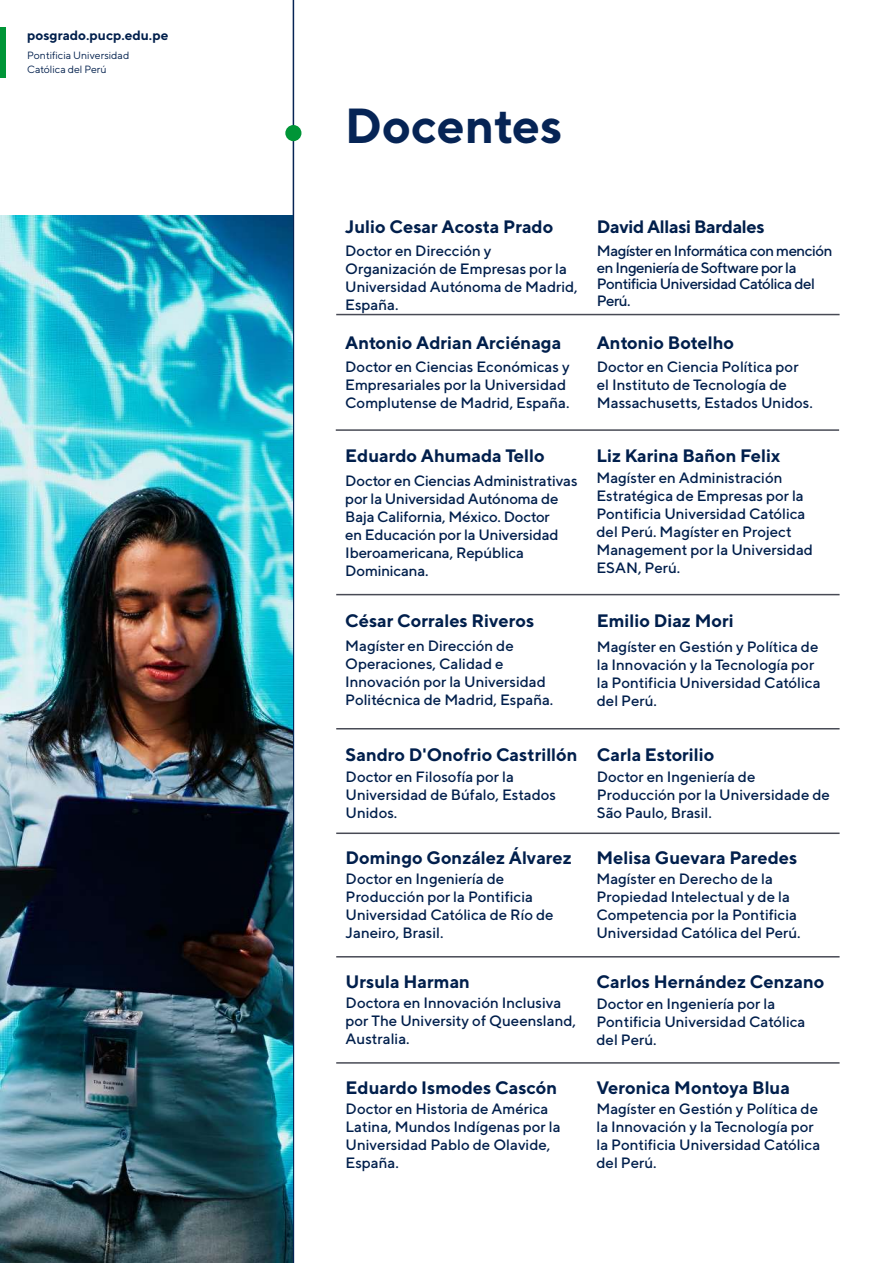
<style>
.page{position:relative;width:893px;height:1263px;background:#fff}
.page>*{position:absolute;margin:0;border:0;box-sizing:border-box;transform-origin:0 0}
.t1{font:700 49.2px "TT Norms";color:#062455}
.t2{font:700 18px "TT Norms";color:#011f4c}
.t3{font:700 18px "TT Norms";letter-spacing:-.02em;color:#011f4c}
.t4{font:500 15px/18px "TT Norms";color:#011f4c}
.t5{font:500 15px/16.5px "TT Norms";letter-spacing:-.03em;color:#011f4c}
.t6{font:700 13.5px "TT Norms";color:#011f4c}
.t7{font:10.5px/13.8px "TT Norms";color:#011f4c}
</style>
<div class="page">
<div style="left:0;top:28px;width:5px;height:50px;background:#009537"></div>
<hr style="left:293px;top:0;width:1px;height:1263px;background:#062455">
<div style="left:285px;top:125px;width:16px;height:16px;background:#009537;border-radius:50%"></div>
<img style="left:0;top:216px;width:293px;height:1047px">
<hr style="left:336px;top:314px;width:504px;height:1px;background:#484a55">
<hr style="left:336px;top:594px;width:504px;height:1px;background:#484a55">
<hr style="left:336px;top:728px;width:504px;height:1px;background:#484a55">
<hr style="left:336px;top:832px;width:504px;height:2px;background:#484a55">
<hr style="left:336px;top:429px;width:503px;height:2px;background:#484a55">
<hr style="left:336px;top:956px;width:504px;height:1px;background:#484a55">
<hr style="left:336px;top:1062px;width:504px;height:2px;background:#484a55">
<p class="t6" style="left:27px;top:27px;width:143px">posgrado.pucp.edu.pe</p>
<p class="t7" style="left:27px;top:48px;width:104px">Pontificia Universidad<br>Católica del Perú</p>
<h1 class="t1" style="left:345px;top:95px;width:219px">Docentes</h1>
<p class="t2" style="left:345px;top:215px;width:210px">Julio Cesar Acosta Prado</p>
<p class="t3" style="left:597px;top:215px;width:169px">David Allasi Bardales</p>
<p class="t4" style="left:345px;top:241px;width:234px">Doctor en Dirección y<br>Organización de Empresas por la<br>Universidad Autónoma de Madrid,<br>España.</p>
<p class="t5" style="left:597px;top:242px;width:237px">Magíster en Informática con mención en Ingeniería de Software por la<br>Pontificia Universidad Católica del<br>Perú.</p>
<p class="t2" style="left:345px;top:331px;width:218px">Antonio Adrian Arciénaga</p>
<p class="t4" style="left:345px;top:357px;width:226px">Doctor en Ciencias Económicas y<br>Empresariales por la Universidad<br>Complutense de Madrid, España.</p>
<p class="t2" style="left:345px;top:444px;width:201px">Eduardo Ahumada Tello</p>
<p class="t4" style="left:345px;top:471px;width:234px">Doctor en Ciencias Administrativas por la Universidad Autónoma de<br>Baja California, México. Doctor<br>en Educación por la Universidad<br>Iberoamericana, República<br>Dominicana.</p>
<p class="t2" style="left:345px;top:609px;width:191px">César Corrales Riveros</p>
<p class="t4" style="left:345px;top:636px;width:210px">Magíster en Dirección de<br>Operaciones, Calidad e<br>Innovación por la Universidad<br>Politécnica de Madrid, España.</p>
<p class="t2" style="left:346px;top:743px;width:233px">Sandro D'Onofrio Castrillón</p>
<p class="t4" style="left:346px;top:767px;width:212px">Doctor en Filosofía por la<br>Universidad de Búfalo, Estados<br>Unidos.</p>
<p class="t2" style="left:346px;top:846px;width:228px">Domingo González Álvarez</p>
<p class="t4" style="left:346px;top:870px;width:209px">Doctor en Ingeniería de<br>Producción por la Pontificia<br>Universidad Católica de Río de<br>Janeiro, Brasil.</p>
<p class="t2" style="left:346px;top:970px;width:126px">Ursula Harman</p>
<p class="t4" style="left:346px;top:993px;width:232px">Doctora en Innovación Inclusiva por The University of Queensland,<br>Australia.</p>
<p class="t2" style="left:346px;top:1076px;width:213px">Eduardo Ismodes Cascón</p>
<p class="t4" style="left:346px;top:1099px;width:217px">Doctor en Historia de América<br>Latina, Mundos Indígenas por la<br>Universidad Pablo de Olavide,<br>España.</p>
<p class="t2" style="left:597px;top:331px;width:139px">Antonio Botelho</p>
<p class="t4" style="left:597px;top:357px;width:218px">Doctor en Ciencia Política por el Instituto de Tecnología de<br>Massachusetts, Estados Unidos.</p>
<p class="t2" style="left:596px;top:444px;width:185px">Liz Karina Bañon Felix</p>
<p class="t4" style="left:596px;top:468px;width:218px">Magíster en Administración<br>Estratégica de Empresas por la<br>Pontificia Universidad Católica del Perú. Magíster en Project<br>Management por la Universidad<br>ESAN, Perú.</p>
<p class="t2" style="left:597px;top:609px;width:138px">Emilio Diaz Mori</p>
<p class="t4" style="left:597px;top:637px;width:225px">Magíster en Gestión y Política de la Innovación y la Tecnología por la Pontificia Universidad Católica del Perú.</p>
<p class="t2" style="left:597px;top:743px;width:119px">Carla Estorilio</p>
<p class="t4" style="left:597px;top:767px;width:235px">Doctor en Ingeniería de<br>Producción por la Universidade de<br>São Paulo, Brasil.</p>
<p class="t2" style="left:596px;top:846px;width:202px">Melisa Guevara Paredes</p>
<p class="t4" style="left:596px;top:870px;width:206px">Magíster en Derecho de la<br>Propiedad Intelectual y de la<br>Competencia por la Pontificia<br>Universidad Católica del Perú.</p>
<p class="t2" style="left:596px;top:970px;width:229px">Carlos Hernández Cenzano</p>
<p class="t4" style="left:596px;top:994px;width:211px">Doctor en Ingeniería por la<br>Pontificia Universidad Católica del Perú.</p>
<p class="t2" style="left:596px;top:1076px;width:195px">Veronica Montoya Blua</p>
<p class="t4" style="left:596px;top:1099px;width:225px">Magíster en Gestión y Política de la Innovación y la Tecnología por la Pontificia Universidad Católica del Perú.</p>
</div>
